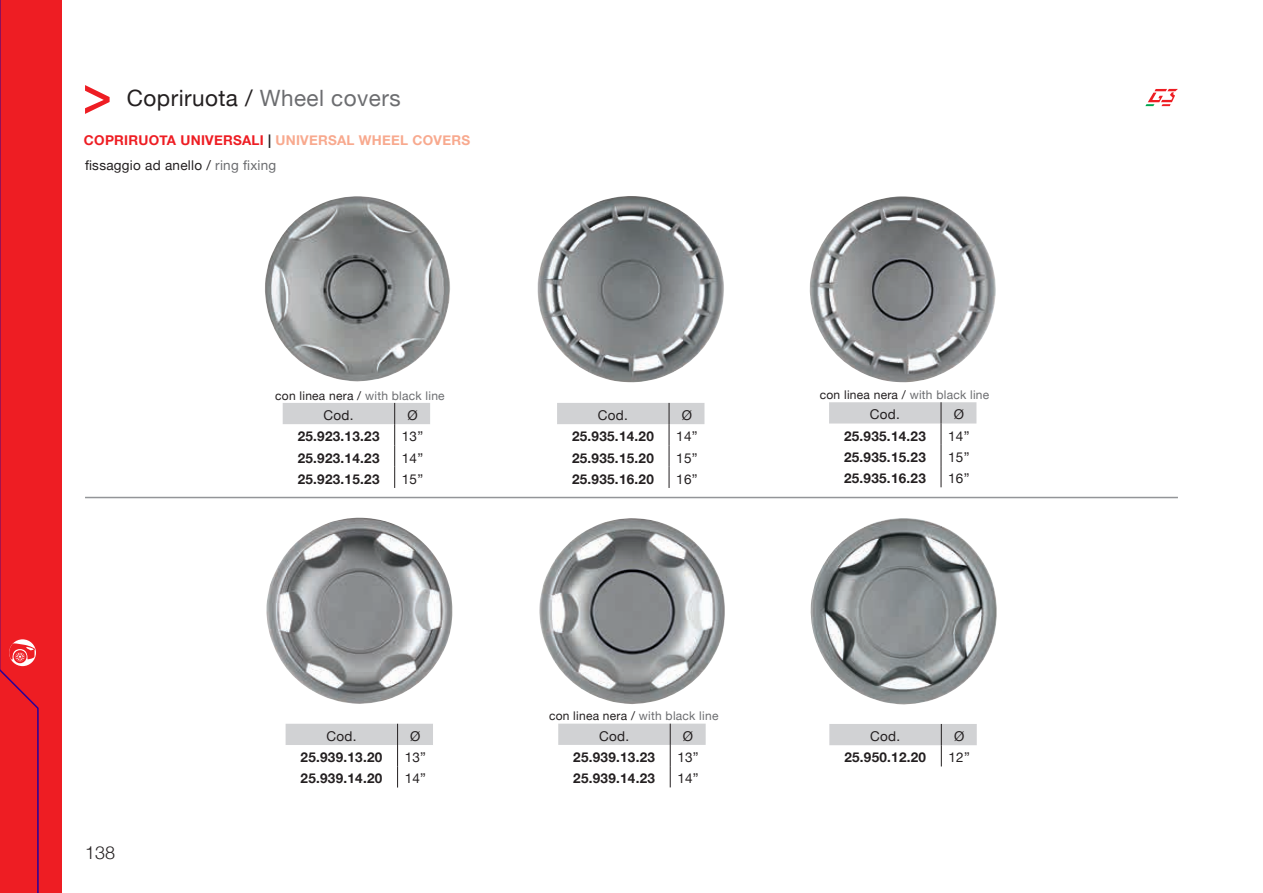
<style>
.page{position:relative;width:1263px;height:893px;background:#fff}
.page>*{position:absolute;margin:0;border:0;box-sizing:border-box;transform-origin:0 0}
.t1{font:22.5px "Helvetica Neue";letter-spacing:.02em;color:#231f20}
.t2{font:300 18px "Helvetica Neue";color:#231f20}
.t3{font:700 13.5px "Helvetica Neue";letter-spacing:.02em;color:#231f20}
.t4{font:13.5px "Helvetica Neue";letter-spacing:.02em;color:#231f20}
.t5{font:700 13.5px "Helvetica Neue";letter-spacing:.02em;color:#ee1d23}
.t6{font:12px "Helvetica Neue";letter-spacing:.02em;color:#231f20}
.s1{color:#6c6d70}
.s2{color:#231f20}
.s3{color:#f8a98e}
</style>
<div class="page">
<svg style="left:85px;top:85px;width:25px;height:29px"></svg>
<svg style="left:1145px;top:89px;width:33px;height:17px"></svg>
<img style="left:537px;top:196px;width:187px;height:186px">
<svg style="left:557px;top:403px;width:147px;height:85px"></svg>
<img style="left:266px;top:518px;width:187px;height:186px">
<svg style="left:286px;top:724px;width:147px;height:63px"></svg>
<img style="left:810px;top:518px;width:187px;height:187px">
<svg style="left:829px;top:724px;width:148px;height:42px"></svg>
<img style="left:539px;top:518px;width:186px;height:186px">
<svg style="left:558px;top:724px;width:148px;height:63px"></svg>
<img style="left:809px;top:196px;width:187px;height:186px">
<svg style="left:829px;top:402px;width:147px;height:85px"></svg>
<hr style="left:85px;top:497px;width:1093px;height:1px;background:#939598">
<img style="left:265px;top:196px;width:185px;height:186px">
<svg style="left:283px;top:403px;width:147px;height:85px"></svg>
<div style="left:0;top:0;width:62px;height:893px;background:#ee1d23"></div>
<svg style="left:0;top:0;width:39px;height:893px"></svg>
<h1 class="t1" style="left:127px;top:82px;width:275px">Copriruota / <span class="s1">Wheel covers</span></h1>
<p class="t5" style="left:84px;top:130px;width:388px">COPRIRUOTA UNIVERSALI <span class="s2">|</span> <span class="s3">UNIVERSAL WHEEL COVERS</span></p>
<p class="t4" style="left:85px;top:155px;width:193px">fissaggio ad anello / <span class="s1">ring fixing</span></p>
<p class="t6" style="left:275px;top:387px;width:171px">con linea nera / <span class="s1">with black line</span></p>
<p class="t4" style="left:324px;top:405px;width:32px">Cod.</p>
<p class="t4" style="left:407px;top:405px;width:12px">Ø</p>
<p class="t3" style="left:298px;top:426px;width:83px">25.923.13.23</p>
<p class="t4" style="left:402px;top:427px;width:23px">13”</p>
<p class="t3" style="left:298px;top:447px;width:83px">25.923.14.23</p>
<p class="t4" style="left:402px;top:448px;width:23px">14”</p>
<p class="t3" style="left:298px;top:468px;width:83px">25.923.15.23</p>
<p class="t4" style="left:402px;top:469px;width:23px">15”</p>
<p class="t4" style="left:598px;top:405px;width:32px">Cod.</p>
<p class="t4" style="left:682px;top:405px;width:12px">Ø</p>
<p class="t3" style="left:572px;top:426px;width:83px">25.935.14.20</p>
<p class="t4" style="left:676px;top:427px;width:23px">14”</p>
<p class="t3" style="left:572px;top:447px;width:83px">25.935.15.20</p>
<p class="t4" style="left:676px;top:448px;width:23px">15”</p>
<p class="t3" style="left:572px;top:468px;width:83px">25.935.16.20</p>
<p class="t4" style="left:676px;top:469px;width:23px">16”</p>
<h2 class="t2" style="left:85px;top:838px;width:32px">138</h2>
<p class="t4" style="left:326px;top:726px;width:32px">Cod.</p>
<p class="t4" style="left:410px;top:726px;width:12px">Ø</p>
<p class="t3" style="left:301px;top:747px;width:83px">25.939.13.20</p>
<p class="t4" style="left:405px;top:747px;width:23px">13”</p>
<p class="t3" style="left:301px;top:768px;width:83px">25.939.14.20</p>
<p class="t4" style="left:405px;top:769px;width:23px">14”</p>
<p class="t6" style="left:549px;top:707px;width:171px">con linea nera / <span class="s1">with black line</span></p>
<p class="t4" style="left:599px;top:726px;width:32px">Cod.</p>
<p class="t4" style="left:683px;top:726px;width:12px">Ø</p>
<p class="t3" style="left:573px;top:747px;width:83px">25.939.13.23</p>
<p class="t4" style="left:677px;top:747px;width:23px">13”</p>
<p class="t3" style="left:573px;top:768px;width:83px">25.939.14.23</p>
<p class="t4" style="left:677px;top:769px;width:23px">14”</p>
<p class="t6" style="left:820px;top:386px;width:171px">con linea nera / <span class="s1">with black line</span></p>
<p class="t4" style="left:870px;top:405px;width:32px">Cod.</p>
<p class="t4" style="left:954px;top:405px;width:12px">Ø</p>
<p class="t3" style="left:844px;top:425px;width:83px">25.935.14.23</p>
<p class="t4" style="left:948px;top:426px;width:23px">14”</p>
<p class="t3" style="left:844px;top:447px;width:83px">25.935.15.23</p>
<p class="t4" style="left:948px;top:447px;width:23px">15”</p>
<p class="t3" style="left:844px;top:468px;width:83px">25.935.16.23</p>
<p class="t4" style="left:948px;top:469px;width:23px">16”</p>
<p class="t4" style="left:870px;top:726px;width:32px">Cod.</p>
<p class="t4" style="left:954px;top:726px;width:12px">Ø</p>
<p class="t3" style="left:844px;top:747px;width:83px">25.950.12.20</p>
<p class="t4" style="left:948px;top:748px;width:23px">12”</p>
</div>
